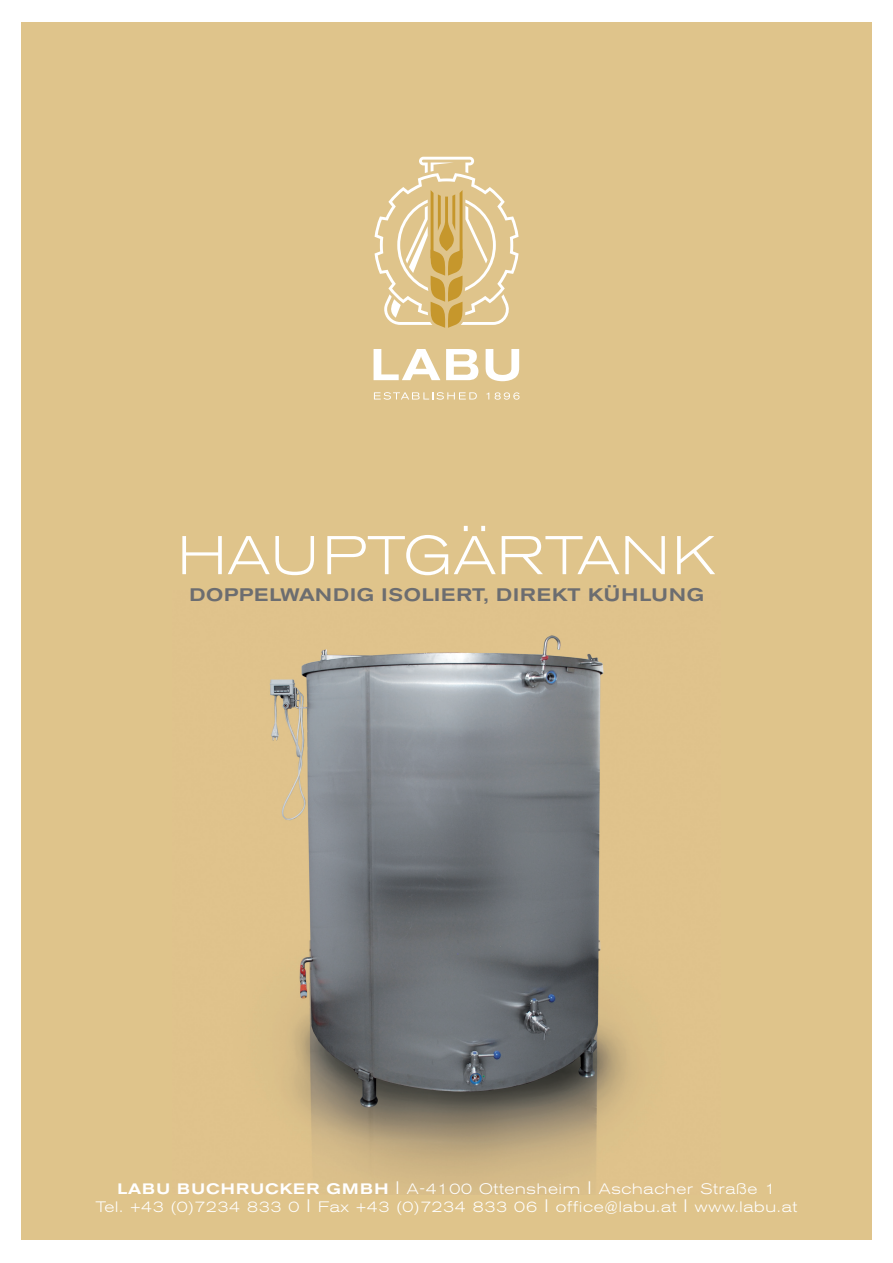
<style>
.page{position:relative;width:893px;height:1263px;background:#fff}
.page>*{position:absolute;margin:0;border:0;box-sizing:border-box;transform-origin:0 0}
.t1{font:300 expanded 54px "Akzidenz Grotesk BE";letter-spacing:.02em;color:#fff}
.t2{font:500 expanded 18px "Akzidenz Grotesk BE";letter-spacing:.04em;color:#6c6d70}
.t3{font:300 expanded 15px "Akzidenz Grotesk BE";letter-spacing:.05em;color:#fff}
.s1{font-weight:500}
.s2{font-size:18px}
</style>
<div class="page">
<div style="left:21px;top:23px;width:851px;height:1217px;background:#dfc48b"></div>
<img style="left:270px;top:635px;width:364px;height:552px">
<svg style="left:374px;top:392px;width:103px;height:8px"></svg>
<svg style="left:495px;top:392px;width:25px;height:8px"></svg>
<svg style="left:374px;top:349px;width:66px;height:31px"></svg>
<svg style="left:446px;top:349px;width:32px;height:31px"></svg>
<svg style="left:486px;top:349px;width:33px;height:32px"></svg>
<svg style="left:375px;top:157px;width:144px;height:171px"></svg>
<p class="t1" style="left:178px;top:525px;width:539px">HAUPTGÄRTANK</p>
<p class="t2" style="left:189px;top:584px;width:516px">DOPPELWANDIG ISOLIERT, DIREKT KÜHLUNG</p>
<p class="t3" style="left:118px;top:1180px;width:660px"><span class="s1">LABU BUCHRUCKER GMBH</span> <span class="s2">I</span> A-4100 Ottensheim <span class="s2">I</span> Aschacher Straße 1</p>
<p class="t3" style="left:96px;top:1198px;width:703px">Tel. +43 (0)7234 833 0 <span class="s2">I</span> Fax +43 (0)7234 833 06 <span class="s2">I</span> office@labu.at <span class="s2">I</span> www.labu.at</p>
</div>
